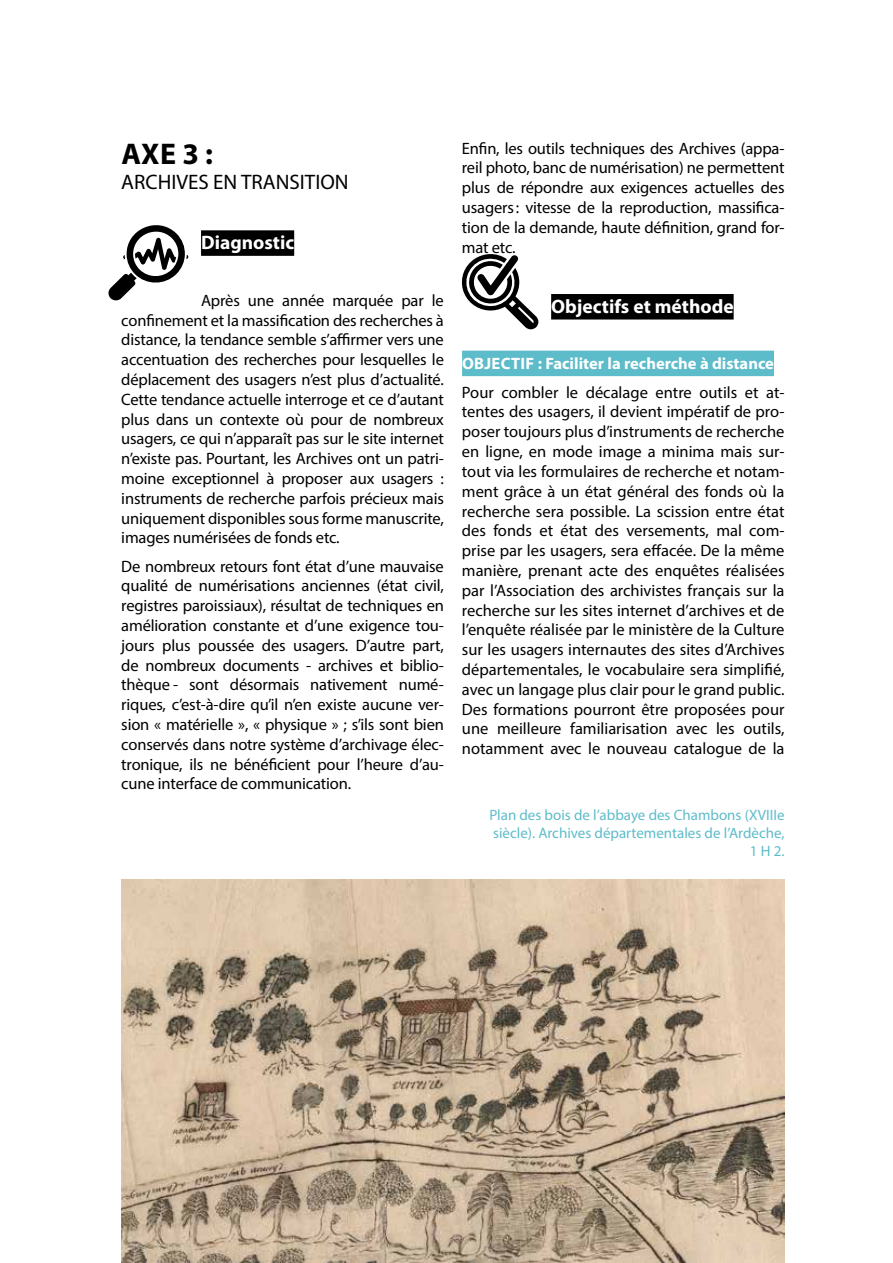
<style>
.page{position:relative;width:893px;height:1263px;background:#fff}
.page>*{position:absolute;margin:0;border:0;box-sizing:border-box;transform-origin:0 0}
.t1{font:700 30px "Myriad Pro";color:#000}
.t2{font:21px "Myriad Pro";color:#000}
.t3{font:700 19.5px "Myriad Pro";color:#fff}
.t4{font:16.5px/19.8px "Myriad Pro";letter-spacing:-.01em;color:#000;text-align:justify}
.t5{font:700 16.5px "Myriad Pro";color:#fff}
.t6{font:15px/18px "Myriad Pro";color:#5dbcca;text-align:right}
</style>
<div class="page">
<div style="left:201px;top:230px;width:93px;height:26px;background:#000"></div>
<div style="left:551px;top:294px;width:183px;height:25px;background:#000"></div>
<div style="left:462px;top:351px;width:312px;height:25px;background:#5dbcca"></div>
<img style="left:122px;top:879px;width:662px;height:384px">
<svg style="left:108px;top:225px;width:80px;height:76px"></svg>
<svg style="left:461px;top:254px;width:77px;height:75px"></svg>
<h1 class="t1" style="left:122px;top:134px;width:93px">AXE 3 :</h1>
<p class="t2" style="left:121px;top:169px;width:229px">ARCHIVES EN TRANSITION</p>
<p class="t3" style="left:201px;top:230px;width:95px">Diagnostic</p>
<p class="t4" style="left:121px;top:290px;width:324px;text-indent:80px">Après une année marquée par le confinement et la massification des recherches à distance, la tendance semble s’affirmer vers une accentuation des recherches pour lesquelles le déplacement des usagers n’est plus d’actualité.<br>Cette tendance actuelle interroge et ce d’autant plus dans un contexte où pour de nombreux usagers, ce qui n’apparaît pas sur le site internet n’existe pas. Pourtant, les Archives ont un patri&shy;moine exceptionnel à proposer aux usagers : instruments de recherche parfois précieux mais uniquement disponibles sous forme manuscrite, images numérisées de fonds etc.</p>
<p class="t4" style="left:121px;top:556px;width:324px">De nombreux retours font état d’une mauvaise qualité de numérisations anciennes (état civil, registres paroissiaux), résultat de techniques en amélioration constante et d’une exigence tou&shy;jours plus poussée des usagers. D’autre part, de nombreux documents - archives et biblio&shy;thèque - sont désormais nativement numé&shy;riques, c’est-à-dire qu’il n’en existe aucune ver&shy;sion « matérielle », « physique » ; s’ils sont bien conservés dans notre système d’archivage élec&shy;tronique, ils ne bénéficient pour l’heure d’au&shy;cune interface de communication.</p>
<p class="t4" style="left:462px;top:138px;width:324px">Enfin, les outils techniques des Archives (appa&shy;reil photo, banc de numérisation) ne permettent plus de répondre aux exigences actuelles des usagers: vitesse de la reproduction, massifica&shy;tion de la demande, haute définition, grand for&shy;mat etc.</p>
<p class="t3" style="left:551px;top:293px;width:184px">Objectifs et méthode</p>
<p class="t5" style="left:462px;top:353px;width:313px">OBJECTIF : Faciliter la recherche à distance</p>
<p class="t4" style="left:462px;top:382px;width:324px">Pour combler le décalage entre outils et at&shy;tentes des usagers, il devient impératif de pro&shy;poser toujours plus d’instruments de recherche en ligne, en mode image a minima mais sur&shy;tout via les formulaires de recherche et notam&shy;ment grâce à un état général des fonds où la recherche sera possible. La scission entre état des fonds et état des versements, mal com&shy;prise par les usagers, sera effacée. De la même manière, prenant acte des enquêtes réalisées par l’Association des archivistes français sur la recherche sur les sites internet d’archives et de l’enquête réalisée par le ministère de la Culture sur les usagers internautes des sites d’Archives départementales, le vocabulaire sera simplifié, avec un langage plus clair pour le grand public.<br>Des formations pourront être proposées pour une meilleure familiarisation avec les outils, notamment avec le nouveau catalogue de la</p>
<p class="t6" style="left:489px;top:806px;width:297px">Plan des bois de l’abbaye des Chambons (XVIIIe siècle). Archives départementales de l’Ardèche,<br>1 H 2.</p>
</div>
